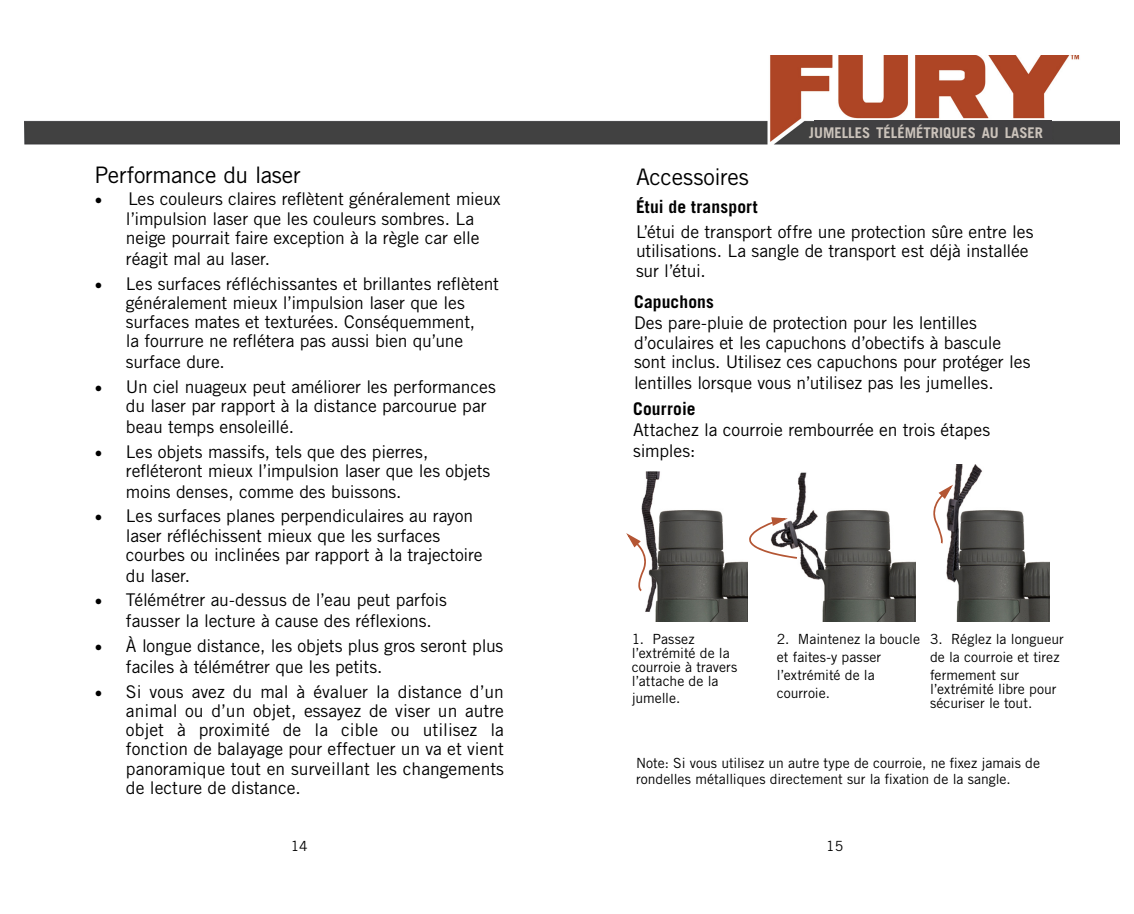
<style>
.page{position:relative;width:1134px;height:914px;background:#fff}
.page>*{position:absolute;margin:0;border:0;box-sizing:border-box;transform-origin:0 0}
.t1{font:22.75px "Trade Gothic LT Std";letter-spacing:-.015em;color:#000}
.t2{font:17.5px/19.2px "Trade Gothic LT Std";letter-spacing:-.01em;color:#000}
.t3{font:700 17.5px "Trade Gothic LT Std";letter-spacing:.01em;color:#000}
.t4{font:700 14.7px "Trade Gothic LT Std";color:#cbc3bb}
.t5{font:14px/17.8px "Trade Gothic LT Std";color:#000}
.s1{font-family:"Minion Pro";font-size:21px}
</style>
<div class="page">
<img style="left:25px;top:55px;width:1094px;height:90px">
<div style="left:815px;top:120px;width:237px;height:21px;background:#414042"></div>
<img style="left:792px;top:472px;width:123px;height:149px">
<svg style="left:749px;top:517px;width:48px;height:41px"></svg>
<img style="left:640px;top:471px;width:108px;height:150px">
<svg style="left:626px;top:533px;width:22px;height:58px"></svg>
<img style="left:946px;top:464px;width:104px;height:157px">
<svg style="left:933px;top:484px;width:20px;height:59px"></svg>
<h1 class="t1" style="left:94px;top:166px;width:208px">Performance du laser</h1>
<p class="t2" style="left:94px;top:190px;width:408px;text-align:center"><span class="s1">•</span> Les couleurs claires reflètent généralement mieux l’impulsion laser que les couleurs sombres. La<br>neige pourrait faire exception à la règle car elle</p>
<p class="t2" style="left:126px;top:249px;width:146px">réagit mal au laser.</p>
<p class="t2" style="left:94px;top:274px;width:406px;text-align:center"><span class="s1">•</span> Les surfaces réfléchissantes et brillantes reflètent généralement mieux l’impulsion laser que les surfaces mates et texturées. Conséquemment,<br>la fourrure ne reflétera pas aussi bien qu’une</p>
<p class="t2" style="left:126px;top:352px;width:100px">surface dure.</p>
<p class="t2" style="left:126px;top:377px;width:371px;text-indent:-31px"><span class="s1">•</span> Un ciel nuageux peut améliorer les performances du laser par rapport à la distance parcourue par</p>
<p class="t2" style="left:126px;top:417px;width:170px">beau temps ensoleillé.</p>
<p class="t2" style="left:126px;top:442px;width:366px;text-indent:-31px"><span class="s1">•</span> Les objets massifs, tels que des pierres, refléteront mieux l’impulsion laser que les objets</p>
<p class="t2" style="left:126px;top:482px;width:277px">moins denses, comme des buissons.</p>
<p class="t2" style="left:126px;top:506px;width:358px;text-indent:-31px"><span class="s1">•</span> Les surfaces planes perpendiculaires au rayon laser réfléchissent mieux que les surfaces courbes ou inclinées par rapport à la trajectoire</p>
<p class="t2" style="left:126px;top:566px;width:66px">du laser.</p>
<p class="t2" style="left:126px;top:589px;width:322px;line-height:21px;text-indent:-31px"><span class="s1">•</span> Télémétrer au-dessus de l’eau peut parfois fausser la lecture à cause des réflexions.</p>
<p class="t2" style="left:126px;top:635px;width:379px;line-height:21px;text-indent:-31px"><span class="s1">•</span> À longue distance, les objets plus gros seront plus faciles à télémétrer que les petits.</p>
<p class="t2" style="left:126px;top:681px;width:380px;text-align:justify;text-indent:-31px"><span class="s1">•</span> Si vous avez du mal à évaluer la distance d’un animal ou d’un objet, essayez de viser un autre objet à proximité de la cible ou utilisez la fonction de balayage pour effectuer un va et vient panoramique tout en surveillant les changements de lecture de distance.</p>
<h1 class="t1" style="left:636px;top:164px;width:114px">Accessoires</h1>
<p class="t3" style="left:636px;top:197px;width:123px">Étui de transport</p>
<p class="t4" style="left:809px;top:124px;width:235px">JUMELLES TÉLÉMÉTRIQUES AU LASER</p>
<p class="t2" style="left:636px;top:222px;width:399px">L’étui de transport offre une protection sûre entre les utilisations. La sangle de transport est déjà installée sur l’étui.</p>
<p class="t3" style="left:634px;top:292px;width:82px">Capuchons</p>
<p class="t2" style="left:634px;top:313px;width:398px">Des pare-pluie de protection pour les lentilles d’oculaires et les capuchons d’obectifs à bascule sont inclus. Utilisez ces capuchons pour protéger les</p>
<p class="t2" style="left:634px;top:373px;width:361px">lentilles lorsque vous n’utilisez pas les jumelles.</p>
<p class="t3" style="left:633px;top:399px;width:64px">Courroie</p>
<p class="t2" style="left:633px;top:419px;width:358px;line-height:21px">Attachez la courroie rembourrée en trois étapes simples:</p>
<p class="t5" style="left:632px;top:632px;width:107px;line-height:14px">1. Passez l’extrémité de la courroie à travers l’attache de la</p>
<p class="t5" style="left:632px;top:689px;width:50px">jumelle.</p>
<p class="t5" style="left:777px;top:630px;width:145px">2. Maintenez la boucle et faites-y passer l’extrémité de la courroie.</p>
<p class="t5" style="left:930px;top:630px;width:135px">3. Réglez la longueur de la courroie et tirez fermement sur</p>
<p class="t5" style="left:930px;top:682px;width:128px;line-height:14px">l’extrémité libre pour sécuriser le tout.</p>
<p class="t5" style="left:636px;top:754px;width:406px;line-height:16.8px">Note: Si vous utilisez un autre type de courroie, ne fixez jamais de rondelles métalliques directement sur la fixation de la sangle.</p>
<p class="t5" style="left:291px;top:838px;width:19px">14</p>
<p class="t5" style="left:826px;top:838px;width:19px">15</p>
</div>
